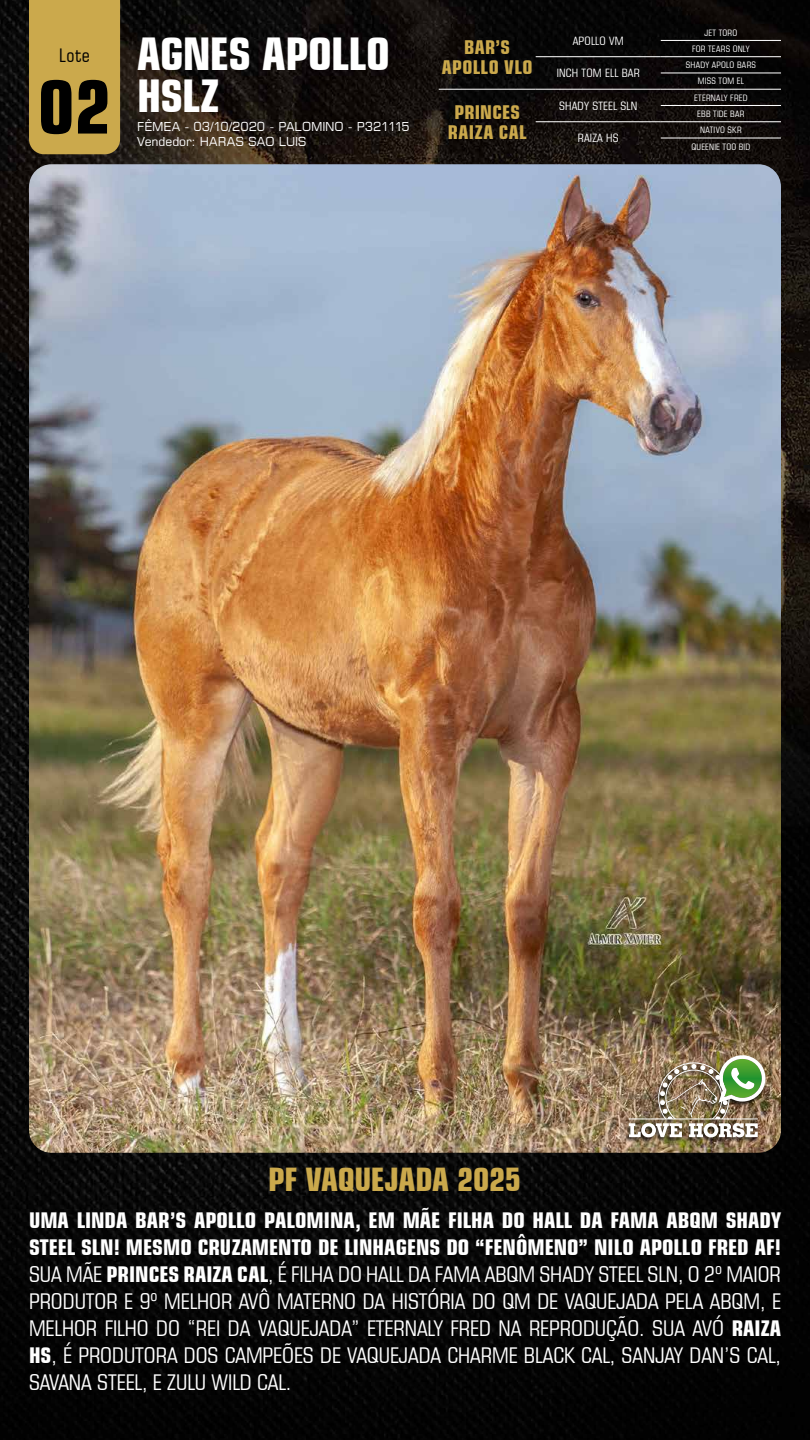
<style>
.page{position:relative;width:810px;height:1440px;background:#fff}
.page>*{position:absolute;margin:0;border:0;box-sizing:border-box;transform-origin:0 0}
.t1{font:700 condensed 73.2px "Square 721 BT";color:#000}
.t2{font:700 condensed 45.22px/41.5px "Square 721 BT";letter-spacing:-.005em;color:#fff}
.t3{font:700 condensed 32.47px "Square 721 BT";letter-spacing:-.01em;color:#cba94c}
.t4{font:condensed 21.75px/27px "Square 721 BT";color:#fff;text-align:justify}
.t5{font:700 condensed 19.12px/19.6px "Square 721 BT";letter-spacing:.025em;color:#cba94c;text-align:center}
.t6{font:condensed 18.83px "Square 721 BT";color:#000}
.t7{font:12.23px/14.7px "Square 721 BT";letter-spacing:-.01em;color:#fff}
.t8{font:condensed 11.55px "Square 721 BT";letter-spacing:.02em;color:#fff}
.t9{font:condensed 8.93px/16.3px "Square 721 BT";letter-spacing:.03em;color:#fff;text-align:center}
.s1{font-weight:700}
</style>
<div class="page">
<img style="left:0;top:0;width:810px;height:1440px">
<img style="left:29px;top:164px;width:752px;height:989px">
<div style="left:29px;top:0;width:91px;height:154px;background:#cba94c"></div>
<hr style="left:661px;top:40px;width:120px;height:1px;background:#fff">
<hr style="left:661px;top:56px;width:120px;height:1px;background:#fff">
<hr style="left:661px;top:72px;width:120px;height:1px;background:#fff">
<hr style="left:661px;top:89px;width:120px;height:1px;background:#fff">
<hr style="left:661px;top:105px;width:120px;height:1px;background:#fff">
<hr style="left:661px;top:121px;width:120px;height:1px;background:#fff">
<hr style="left:661px;top:137px;width:120px;height:2px;background:#fff">
<hr style="left:536px;top:56px;width:125px;height:1px;background:#fff">
<hr style="left:439px;top:89px;width:97px;height:1px;background:#fff">
<hr style="left:536px;top:89px;width:125px;height:1px;background:#fff">
<hr style="left:536px;top:121px;width:125px;height:1px;background:#fff">
<div style="left:624px;top:1055px;width:143px;height:88px;background:#000;opacity:.75"></div>
<img style="left:629px;top:1055px;width:136px;height:82px">
<p class="t6" style="left:59px;top:44px;width:32px">Lote</p>
<h1 class="t1" style="left:38px;top:63px;width:75px">02</h1>
<h2 class="t2" style="left:137px;top:33px;width:254px">AGNES APOLLO<br>HSLZ</h2>
<p class="t7" style="left:137px;top:119px;width:274px">FÊMEA - 03/10/2020 - PALOMINO - P321115<br>Vendedor: HARAS SAO LUIS</p>
<p class="t5" style="left:442px;top:37px;width:92px">BAR’S<br>APOLLO VLO</p>
<p class="t8" style="left:573px;top:34px;width:52px">APOLLO VM</p>
<p class="t9" style="left:692px;top:24px;width:59px">JET TORO<br>FOR TEARS ONLY</p>
<p class="t8" style="left:557px;top:66px;width:85px">INCH TOM ELL BAR</p>
<p class="t9" style="left:686px;top:57px;width:72px">SHADY APOLO BARS<br>MISS TOM EL</p>
<p class="t5" style="left:448px;top:102px;width:80px">PRINCES<br>RAIZA CAL</p>
<p class="t8" style="left:559px;top:99px;width:80px">SHADY STEEL SLN</p>
<p class="t9" style="left:694px;top:89px;width:55px">ETERNALY FRED<br>EBB TIDE BAR</p>
<p class="t8" style="left:578px;top:131px;width:42px">RAIZA HS</p>
<p class="t9" style="left:691px;top:122px;width:60px">NATIVO SKR<br>QUEENIE TOO BID</p>
<h3 class="t3" style="left:268px;top:1160px;width:254px">PF VAQUEJADA 2025</h3>
<p class="t4" style="left:29px;top:1206px;width:754px"><span class="s1">UMA LINDA BAR’S APOLLO PALOMINA, EM MÃE FILHA DO HALL DA FAMA ABQM SHADY STEEL SLN! MESMO CRUZAMENTO DE LINHAGENS DO “FENÔMENO” NILO APOLLO FRED AF!<br></span>SUA MÃE <span class="s1">PRINCES RAIZA CAL</span>, É FILHA DO HALL DA FAMA ABQM SHADY STEEL SLN, O 2º MAIOR PRODUTOR E 9º MELHOR AVÔ MATERNO DA HISTÓRIA DO QM DE VAQUEJADA PELA ABQM, E MELHOR FILHO DO “REI DA VAQUEJADA” ETERNALY FRED NA REPRODUÇÃO. SUA AVÓ <span class="s1">RAIZA HS</span>, É PRODUTORA DOS CAMPEÕES DE VAQUEJADA CHARME BLACK CAL, SANJAY DAN’S CAL, SAVANA STEEL, E ZULU WILD CAL.</p>
</div>
